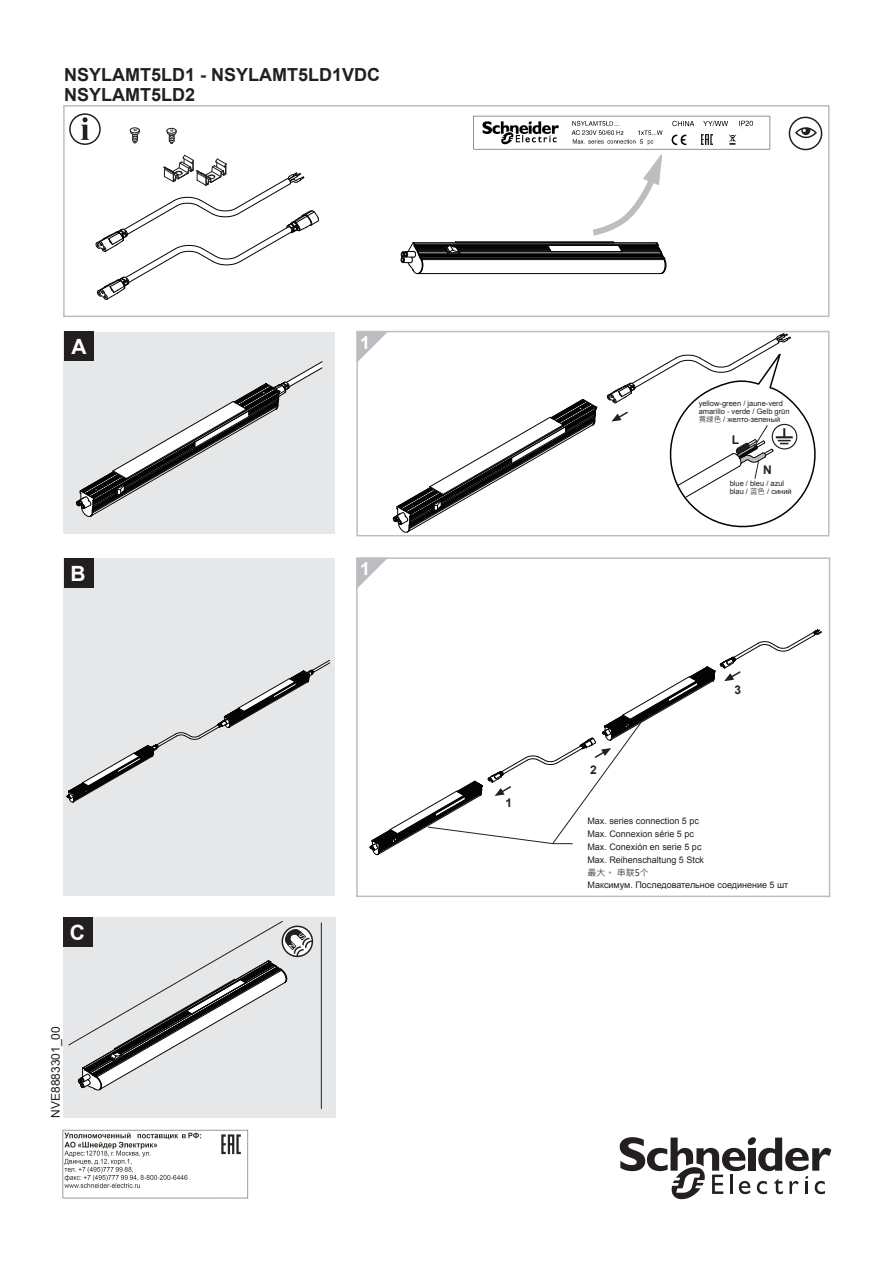
<style>
.page{position:relative;width:893px;height:1263px;background:#fff}
.page>*{position:absolute;margin:0;border:0;box-sizing:border-box;transform-origin:0 0}
.t1{font:700 21px "Arial";color:#fff}
.t2{font:700 18px/19.5px "Arial";color:#231f20}
.t3{font:700 18px "Arial";color:#fff}
.t4{font:12px "Arial";color:#231f20}
.t5{font:700 12px "Arial";color:#231f20}
.t6{font:9px/12.8px "Arial";color:#231f20}
.t7{font:9px "Microsoft Jheng Hei UI Regular";color:#231f20}
.t8{font:7.5px/8.2px "Arial";color:#231f20}
.s1{font-family:"Microsoft Jheng Hei UI Regular"}
</style>
<div class="page">
<div style="left:64px;top:558px;width:271px;height:338px;background:#e6e7e9"></div>
<div style="left:64px;top:332px;width:271px;height:201px;background:#e6e7e9"></div>
<div style="left:63px;top:917px;width:272px;height:201px;background:#e6e7e9"></div>
<hr style="left:321px;top:923px;width:1px;height:186px;background:#231f20">
<svg style="left:620px;top:1137px;width:211px;height:62px"></svg>
<div style="left:748px;top:1148px;width:7px;height:23px;background:#231f20"></div>
<div style="left:356px;top:331px;width:474px;height:205px;border:2px solid #bcbdc0"></div>
<svg style="left:357px;top:332px;width:31px;height:31px"></svg>
<div style="left:356px;top:557px;width:474px;height:340px;border:2px solid #bcbdc0"></div>
<svg style="left:357px;top:558px;width:31px;height:31px"></svg>
<div style="left:63px;top:105px;width:766px;height:212px;border:2px solid #bcbdc0"></div>
<svg style="left:130px;top:128px;width:10px;height:15px"></svg>
<div style="left:167px;top:128px;width:9px;height:5px;border:1px solid #231f20;border-radius:50%"></div>
<svg style="left:167px;top:129px;width:10px;height:15px"></svg>
<svg style="left:794px;top:122px;width:23px;height:17px"></svg>
<div style="left:789px;top:117px;width:33px;height:33px;border:2px solid #231f20;border-radius:50%"></div>
<div style="left:69px;top:113px;width:32px;height:32px;border:2px solid #231f20;border-radius:50%"></div>
<div style="left:63px;top:917px;width:30px;height:30px;background:#231f20"></div>
<div style="left:64px;top:332px;width:30px;height:29px;background:#231f20"></div>
<div style="left:64px;top:559px;width:29px;height:29px;background:#231f20"></div>
<svg style="left:81px;top:117px;width:8px;height:23px"></svg>
<img style="left:473px;top:115px;width:298px;height:35px">
<img style="left:63px;top:1129px;width:186px;height:69px">
<svg style="left:701px;top:135px;width:12px;height:10px"></svg>
<svg style="left:96px;top:155px;width:223px;height:145px"></svg>
<hr style="left:455px;top:242px;width:158px;height:1px;background:#040503">
<hr style="left:414px;top:243px;width:242px;height:1px;background:#040503">
<hr style="left:415px;top:244px;width:242px;height:1px;background:#040503">
<hr style="left:450px;top:245px;width:207px;height:1px;background:#040503">
<hr style="left:456px;top:246px;width:92px;height:1px;background:#040503">
<hr style="left:457px;top:247px;width:92px;height:1px;background:#040503">
<hr style="left:457px;top:248px;width:92px;height:1px;background:#040503">
<hr style="left:458px;top:249px;width:91px;height:1px;background:#040503">
<hr style="left:458px;top:250px;width:92px;height:1px;background:#040503">
<hr style="left:459px;top:251px;width:92px;height:1px;background:#040503">
<hr style="left:551px;top:251px;width:71px;height:1px;background:#040503">
<hr style="left:459px;top:252px;width:202px;height:1px;background:#040503">
<hr style="left:460px;top:254px;width:201px;height:1px;background:#040503">
<hr style="left:420px;top:255px;width:242px;height:1px;background:#040503">
<hr style="left:420px;top:256px;width:242px;height:1px;background:#040503">
<hr style="left:420px;top:257px;width:243px;height:1px;background:#040503">
<hr style="left:421px;top:258px;width:242px;height:1px;background:#040503">
<hr style="left:422px;top:259px;width:242px;height:1px;background:#040503">
<hr style="left:417px;top:273px;width:244px;height:1px;background:#040503">
<svg style="left:547px;top:246px;width:5px;height:7px"></svg>
<svg style="left:586px;top:154px;width:80px;height:120px"></svg>
<svg style="left:401px;top:241px;width:60px;height:33px"></svg>
<svg style="left:76px;top:361px;width:247px;height:156px"></svg>
<svg style="left:393px;top:399px;width:204px;height:134px"></svg>
<svg style="left:67px;top:660px;width:263px;height:142px"></svg>
<svg style="left:370px;top:629px;width:452px;height:226px"></svg>
<svg style="left:68px;top:921px;width:246px;height:169px"></svg>
<svg style="left:607px;top:333px;width:218px;height:203px"></svg>
<h2 class="t2" style="left:64px;top:66px;width:318px">NSYLAMT5LD1 - NSYLAMT5LD1VDC<br>NSYLAMT5LD2</h2>
<h1 class="t1" style="left:71px;top:333px;width:17px">A</h1>
<h1 class="t1" style="left:71px;top:560px;width:17px">B</h1>
<h1 class="t1" style="left:70px;top:919px;width:17px">C</h1>
<h3 class="t4" style="left:48px;top:1117px;width:93px;rotate:-90deg">NVE8883301_00</h3>
<h2 class="t3" style="left:360px;top:330px;width:12px">1</h2>
<h2 class="t3" style="left:360px;top:557px;width:12px">1</h2>
<h3 class="t5" style="left:505px;top:795px;width:8px">1</h3>
<p class="t8" style="left:699px;top:399px;width:92px">yellow-green / jaune-verd amarillo - verde / Gelb grün<span class="s1">黄绿色</span> / желто-зеленый</p>
<h3 class="t5" style="left:732px;top:432px;width:9px">L</h3>
<h3 class="t5" style="left:763px;top:461px;width:10px">N</h3>
<p class="t8" style="left:730px;top:479px;width:64px">blue / bleu / azul blau / <span class="s1">蓝色</span> / синий</p>
<h3 class="t5" style="left:590px;top:762px;width:8px">2</h3>
<h3 class="t5" style="left:734px;top:682px;width:8px">3</h3>
<p class="t6" style="left:587px;top:815px;width:118px">Max. series connection 5 pc<br>Max. Connexion série 5 pc<br>Max. Conexión en serie 5 pc<br>Max. Reihenschaltung 5 Stck</p>
<p class="t7" style="left:587px;top:867px;width:63px">最大。 串联5个</p>
<p class="t6" style="left:587px;top:879px;width:202px">Максимум. Последовательное соединение 5 шт</p>
</div>
